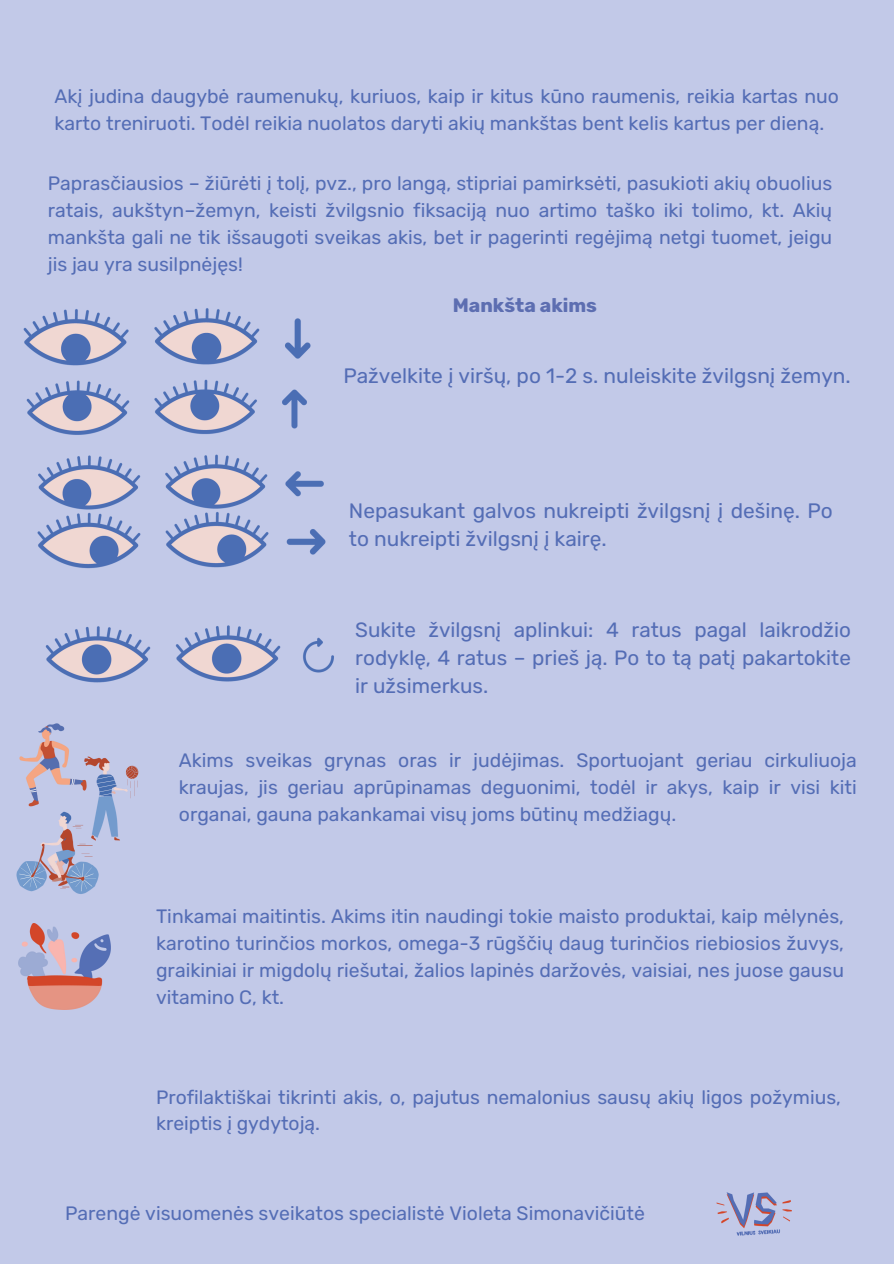
<style>
.page{position:relative;width:894px;height:1264px;background:#fff}
.page>*{position:absolute;margin:0;border:0;box-sizing:border-box;transform-origin:0 0}
.t1{font:20.85px/28.2px "Rubik";color:#546db5}
.t2{font:20.7px/28.2px "Rubik";color:#546db5;text-align:justify}
.t3{font:19.35px/27px "Rubik";color:#546db5;text-align:justify}
.t4{font:700 19.35px "Rubik";color:#5d6eb1}
.t5{font:19.2px/25.8px "Rubik";color:#546db5}
</style>
<div class="page">
<div style="left:0;top:0;width:893px;height:1263px;background:#c2c9e8"></div>
<img style="left:23px;top:308px;width:288px;height:52px">
<img style="left:26px;top:360px;width:281px;height:75px">
<img style="left:38px;top:454px;width:286px;height:51px">
<img style="left:45px;top:625px;width:289px;height:58px">
<img style="left:37px;top:505px;width:289px;height:64px">
<img style="left:92px;top:758px;width:47px;height:83px">
<img style="left:19px;top:723px;width:73px;height:77px">
<img style="left:16px;top:800px;width:94px;height:94px">
<img style="left:19px;top:923px;width:92px;height:86px">
<img style="left:716px;top:1192px;width:76px;height:44px">
<p class="t3" style="left:55px;top:82px;width:785px">Akį judina daugybė raumenukų, kuriuos, kaip ir kitus kūno raumenis, reikia kartas nuo karto treniruoti. Todėl reikia nuolatos daryti akių mankštas bent kelis kartus per dieną.</p>
<p class="t3" style="left:48px;top:170px;width:785px">Paprasčiausios – žiūrėti į tolį, pvz., pro langą, stipriai pamirksėti, pasukioti akių obuolius ratais, aukštyn–žemyn, keisti žvilgsnio fiksaciją nuo artimo taško iki tolimo, kt. Akių mankšta gali ne tik išsaugoti sveikas akis, bet ir pagerinti regėjimą netgi tuomet, jeigu jis jau yra susilpnėjęs!</p>
<p class="t4" style="left:452px;top:294px;width:146px">Mankšta akims</p>
<p class="t1" style="left:343px;top:362px;width:508px">Pažvelkite į viršų, po 1-2 s. nuleiskite žvilgsnį žemyn.</p>
<p class="t1" style="left:349px;top:496px;width:485px">Nepasukant galvos nukreipti žvilgsnį į dešinę. Po to nukreipti žvilgsnį į kairę.</p>
<p class="t2" style="left:355px;top:615px;width:497px">Sukite žvilgsnį aplinkui: 4 ratus pagal laikrodžio rodyklę, 4 ratus – prieš ją. Po to tą patį pakartokite ir užsimerkus.</p>
<p class="t3" style="left:179px;top:747px;width:679px">Akims sveikas grynas oras ir judėjimas. Sportuojant geriau cirkuliuoja kraujas, jis geriau aprūpinamas deguonimi, todėl ir akys, kaip ir visi kiti organai, gauna pakankamai visų joms būtinų medžiagų.</p>
<p class="t3" style="left:156px;top:903px;width:689px">Tinkamai maitintis. Akims itin naudingi tokie maisto produktai, kaip mėlynės, karotino turinčios morkos, omega-3 rūgščių daug turinčios riebiosios žuvys, graikiniai ir migdolų riešutai, žalios lapinės daržovės, vaisiai, nes juose gausu vitamino C, kt.</p>
<p class="t5" style="left:156px;top:1084px;width:686px">Profilaktiškai tikrinti akis, o, pajutus nemalonius sausų akių ligos požymius, kreiptis į gydytoją.</p>
<p class="t3" style="left:65px;top:1199px;width:581px">Parengė visuomenės sveikatos specialistė Violeta Simonavičiūtė</p>
</div>
